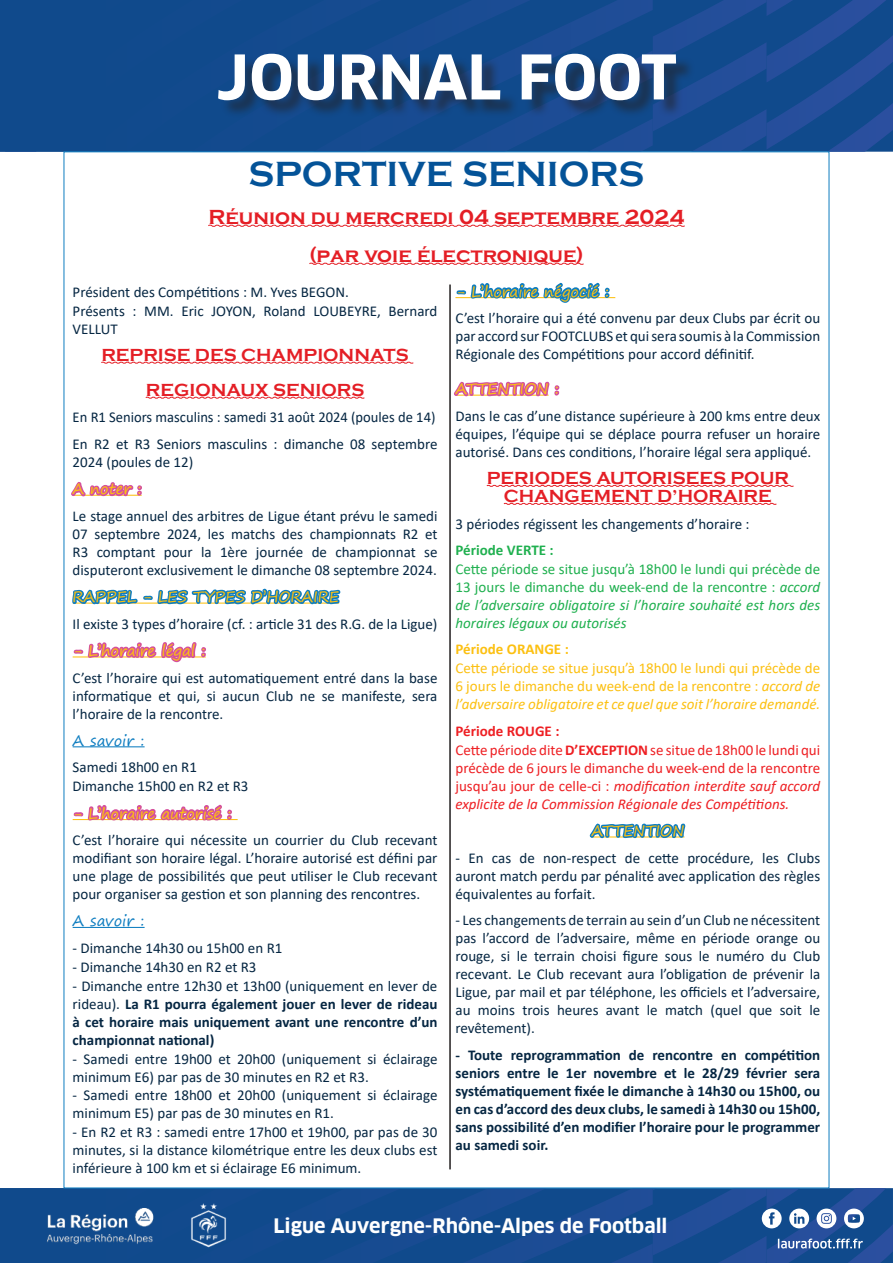
<style>
.page{position:relative;width:893px;height:1263px;background:#fff}
.page>*{position:absolute;margin:0;border:0;box-sizing:border-box;transform-origin:0 0}
.t1{font:700 60px "Clan OT";color:#fff}
.t2{font:700 36px "Copperplate Gothic";color:#045398}
.t3{font:700 21px/38px "Copperplate Gothic";color:#e41e25;text-align:center}
.t4{font:700 19.5px "Clan OT";color:#fff}
.t5{font:700 18px/35px "Copperplate Gothic";color:#e41e25;text-align:center}
.t6{font:15px/18px "Calibri";color:#052642;text-align:justify}
.t7{font:700 15px/18px "Calibri";color:#052642;text-align:justify}
.t8{font:15px/18.1px "Calibri";color:#ee1f23}
.t9{font:15px/18px "Calibri";color:#1fb04f;text-align:justify}
.t10{font:15px/18px "Calibri";color:#fcc011;text-align:justify}
.t11{font:15px "Segoe Print";color:#fcc011}
.t12{font:15px "Segoe Print";color:#0e7dc0}
.t13{font:700 15px "Calibri";color:#fcc011}
.t14{font:700 15px "Calibri";color:#1fb04f}
.s1{font-weight:400}
.s2{font-style:italic}
.s3{font-weight:700}
</style>
<div class="page">
<svg style="left:0;top:0;width:893px;height:152px;background:#144b8f"></svg>
<svg style="left:0;top:1188px;width:893px;height:75px;background:#1c5193"></svg>
<svg style="left:208px;top:224px;width:477px;height:3px"></svg>
<svg style="left:101px;top:361px;width:313px;height:3px"></svg>
<svg style="left:145px;top:396px;width:220px;height:3px"></svg>
<hr style="left:73px;top:746px;width:72px;height:1px;background:#0e7dc0">
<hr style="left:73px;top:819px;width:165px;height:1px;background:#fcc011">
<hr style="left:73px;top:927px;width:72px;height:1px;background:#0e7dc0">
<svg style="left:71px;top:482px;width:71px;height:15px"></svg>
<svg style="left:72px;top:588px;width:269px;height:75px"></svg>
<svg style="left:72px;top:804px;width:162px;height:17px"></svg>
<hr style="left:455px;top:297px;width:160px;height:1px;background:#fcc011">
<svg style="left:486px;top:484px;width:308px;height:3px"></svg>
<svg style="left:503px;top:502px;width:274px;height:3px"></svg>
<svg style="left:309px;top:262px;width:303px;height:41px"></svg>
<svg style="left:454px;top:381px;width:106px;height:16px"></svg>
<svg style="left:589px;top:823px;width:97px;height:16px"></svg>
<div style="left:221px;top:56px;width:474px;height:62px;background:#231f20;opacity:.56"></div>
<hr style="left:449px;top:284px;width:2px;height:885px;background:#231f20">
<h1 class="t1" style="left:216px;top:42px;width:462px">JOURNAL FOOT</h1>
<h2 class="t2" style="left:248px;top:154px;width:398px">SPORTIVE SENIORS</h2>
<h3 class="t3" style="left:208px;top:198px;width:478px">Réunion du mercredi 04 septembre 2024 (par voie électronique)</h3>
<p class="t6" style="left:73px;top:282px;width:366px;line-height:18.5px;text-align:left">Président des Compétitions : M. Yves BEGON.<br>Présents : MM. Eric JOYON, Roland LOUBEYRE, Bernard<br>VELLUT</p>
<p class="t5" style="left:101px;top:338px;width:309px">REPRISE DES CHAMPIONNATS<br>REGIONAUX SENIORS</p>
<p class="t6" style="left:73px;top:404px;width:366px;line-height:26.5px">En R1 Seniors masculins : samedi 31 août 2024 (poules de 14)<br>En R2 et R3 Seniors masculins : dimanche 08 septembre</p>
<p class="t6" style="left:73px;top:452px;width:122px">2024 (poules de 12)</p>
<p class="t11" style="left:73px;top:475px;width:71px">A noter :</p>
<p class="t6" style="left:73px;top:506px;width:366px">Le stage annuel des arbitres de Ligue étant prévu le samedi 07 septembre 2024, les matchs des championnats R2 et R3 comptant pour la 1ère journée de championnat se disputeront exclusivement le dimanche 08 septembre 2024.</p>
<p class="t11" style="left:73px;top:583px;width:268px">RAPPEL - LES TYPES D’HORAIRE</p>
<p class="t6" style="left:73px;top:614px;width:366px">Il existe 3 types d’horaire (cf. : article 31 des R.G. de la Ligue)</p>
<p class="t11" style="left:73px;top:637px;width:135px">- L’horaire légal :</p>
<p class="t6" style="left:73px;top:668px;width:366px">C’est l’horaire qui est automatiquement entré dans la base informatique et qui, si aucun Club ne se manifeste, sera l’horaire de la rencontre.</p>
<p class="t12" style="left:73px;top:727px;width:73px">A savoir :</p>
<p class="t6" style="left:73px;top:757px;width:177px;line-height:18.9px">Samedi 18h00 en R1<br>Dimanche 15h00 en R2 et R3</p>
<p class="t11" style="left:73px;top:800px;width:160px">- L’horaire autorisé :</p>
<p class="t6" style="left:73px;top:831px;width:366px">C’est l’horaire qui nécessite un courrier du Club recevant modifiant son horaire légal. L’horaire autorisé est défini par une plage de possibilités que peut utiliser le Club recevant pour organiser sa gestion et son planning des rencontres.</p>
<p class="t12" style="left:73px;top:908px;width:73px">A savoir :</p>
<p class="t6" style="left:73px;top:938px;width:211px">- Dimanche 14h30 ou 15h00 en R1</p>
<p class="t6" style="left:73px;top:957px;width:185px">- Dimanche 14h30 en R2 et R3</p>
<p class="t7" style="left:73px;top:976px;width:366px"><span class="s1">- Dimanche entre 12h30 et 13h00 (uniquement en lever de rideau).</span> La R1 pourra également jouer en lever de rideau à cet horaire mais uniquement avant une rencontre d’un championnat national)</p>
<p class="t6" style="left:73px;top:1049px;width:366px">- Samedi entre 19h00 et 20h00 (uniquement si éclairage minimum E6) par pas de 30 minutes en R2 et R3.</p>
<p class="t6" style="left:73px;top:1086px;width:366px">- Samedi entre 18h00 et 20h00 (uniquement si éclairage minimum E5) par pas de 30 minutes en R1.</p>
<p class="t6" style="left:73px;top:1123px;width:366px">- En R2 et R3 : samedi entre 17h00 et 19h00, par pas de 30 minutes, si la distance kilométrique entre les deux clubs est inférieure à 100 km et si éclairage E6 minimum.</p>
<p class="t11" style="left:455px;top:278px;width:155px">- L’horaire négocié :</p>
<p class="t6" style="left:455px;top:309px;width:366px">C’est l’horaire qui a été convenu par deux Clubs par écrit ou par accord sur FOOTCLUBS et qui sera soumis à la Commission Régionale des Compétitions pour accord définitif.</p>
<p class="t11" style="left:455px;top:375px;width:105px">ATTENTION :</p>
<p class="t6" style="left:455px;top:406px;width:366px">Dans le cas d’une distance supérieure à 200 kms entre deux équipes, l’équipe qui se déplace pourra refuser un horaire autorisé. Dans ces conditions, l’horaire légal sera appliqué.</p>
<p class="t5" style="left:487px;top:469px;width:304px;line-height:18px">PERIODES AUTORISEES POUR<br>CHANGEMENT D’HORAIRE</p>
<p class="t6" style="left:455px;top:514px;width:296px">3 périodes régissent les changements d’horaire :</p>
<p class="t14" style="left:455px;top:539px;width:100px">Période VERTE :</p>
<p class="t9" style="left:455px;top:560px;width:366px">Cette période se situe jusqu’à 18h00 le lundi qui précède de 13 jours le dimanche du week-end de la rencontre : <span class="s2">accord de l’adversaire obligatoire si l’horaire souhaité est hors des horaires légaux ou autorisés</span></p>
<p class="t13" style="left:455px;top:639px;width:115px">Période ORANGE :</p>
<p class="t10" style="left:455px;top:659px;width:366px">Cette période se situe jusqu’à 18h00 le lundi qui précède de 6 jours le dimanche du week-end de la rencontre : <span class="s2">accord de l’adversaire obligatoire et ce quel que soit l’horaire demandé.</span></p>
<p class="t8" style="left:455px;top:721px;width:366px"><span class="s3">Période ROUGE :<br></span>Cette période dite <span class="s3">D’EXCEPTION</span> se situe de 18h00 le lundi qui précède de 6 jours le dimanche du week-end de la rencontre jusqu’au jour de celle-ci : <span class="s2">modification interdite sauf accord explicite de la Commission Régionale des Compétitions.</span></p>
<p class="t11" style="left:591px;top:817px;width:93px">ATTENTION</p>
<p class="t6" style="left:455px;top:848px;width:366px">- En cas de non-respect de cette procédure, les Clubs auront match perdu par pénalité avec application des règles équivalentes au forfait.</p>
<p class="t6" style="left:455px;top:911px;width:366px">- Les changements de terrain au sein d’un Club ne nécessitent pas l’accord de l’adversaire, même en période orange ou rouge, si le terrain choisi figure sous le numéro du Club recevant. Le Club recevant aura l’obligation de prévenir la Ligue, par mail et par téléphone, les officiels et l’adversaire, au moins trois heures avant le match (quel que soit le revêtement).</p>
<p class="t7" style="left:455px;top:1045px;width:366px">- Toute reprogrammation de rencontre en compétition seniors entre le 1er novembre et le 28/29 février sera systématiquement fixée le dimanche à 14h30 ou 15h00, ou en cas d’accord des deux clubs, le samedi à 14h30 ou 15h00, sans possibilité d’en modifier l’horaire pour le programmer au samedi soir.</p>
<h3 class="t4" style="left:273px;top:1214px;width:396px">Ligue Auvergne-Rhône-Alpes de Football</h3>
</div>
